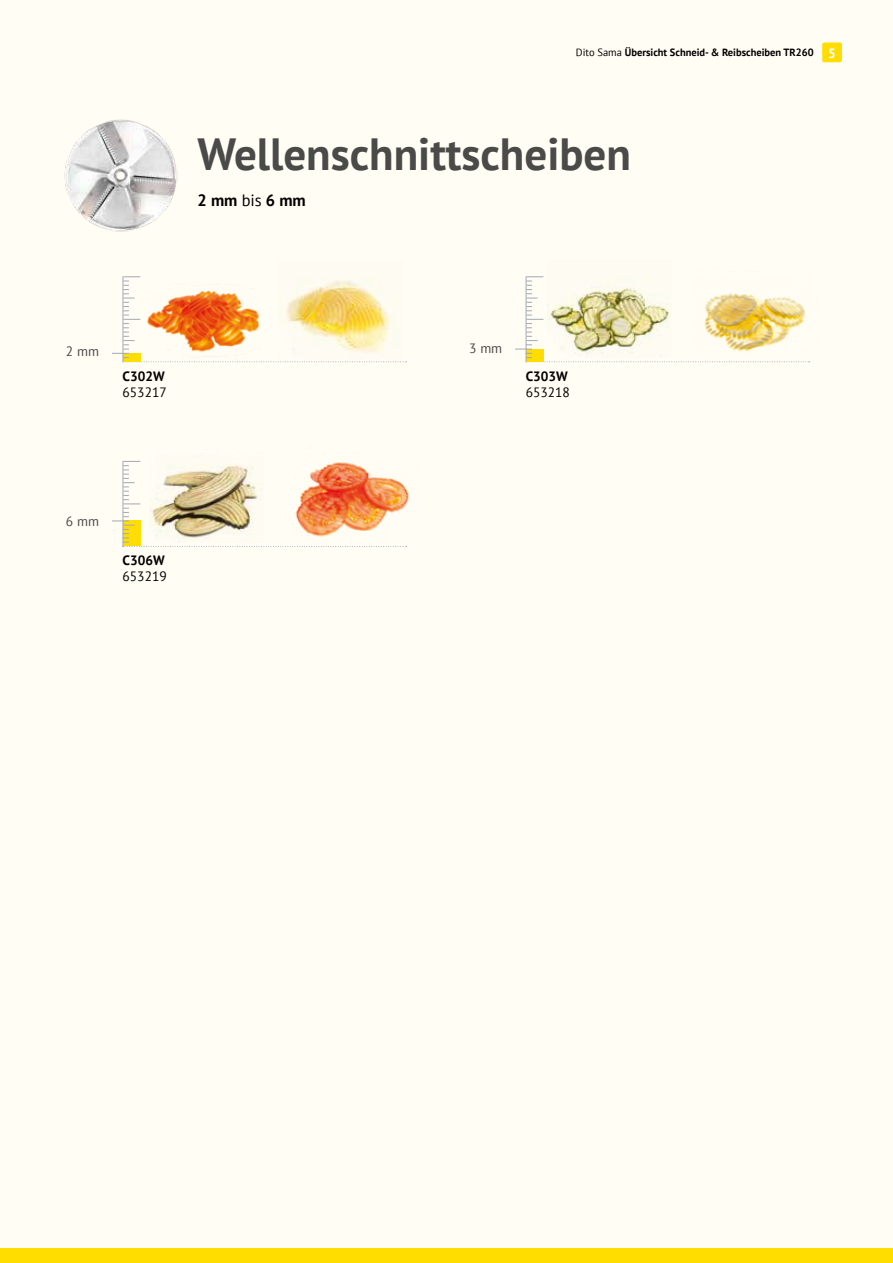
<style>
.page{position:relative;width:893px;height:1263px;background:#fffdf4}
.page>*{position:absolute;margin:0;border:0;box-sizing:border-box;transform-origin:0 0}
.t1{font:700 45px "PT Sans";color:#4a4a49}
.t2{font:700 16.35px "PT Sans";color:#000}
.t3{font:13.5px "PT Sans";color:#000}
.t4{font:700 13.5px "PT Sans";color:#000}
.t5{font:13.5px "PT Sans";color:#4a4a49}
.t6{font:700 10.5px "PT Sans";color:#000}
.s1{font-weight:400}
.s2{font-size:13.5px;color:#fff}
</style>
<div class="page">
<div style="left:0;top:1248px;width:893px;height:15px;background:#fd0"></div>
<div style="left:822px;top:42px;width:20px;height:20px;background:#fd0;border-radius:2px"></div>
<svg style="left:112px;top:461px;width:295px;height:86px"></svg>
<svg style="left:112px;top:276px;width:295px;height:86px"></svg>
<svg style="left:515px;top:276px;width:295px;height:86px"></svg>
<img style="left:147px;top:276px;width:114px;height:83px">
<img style="left:278px;top:276px;width:124px;height:83px">
<img style="left:547px;top:276px;width:124px;height:83px">
<img style="left:688px;top:276px;width:122px;height:83px">
<img style="left:149px;top:461px;width:115px;height:82px">
<img style="left:285px;top:461px;width:124px;height:82px">
<img style="left:64px;top:119px;width:114px;height:113px">
<p class="t6" style="left:576px;top:46px;width:261px"><span class="s1">Dito Sama</span> Übersicht Schneid- &amp; Reibscheiben TR260 <span class="s2">5</span></p>
<h1 class="t1" style="left:198px;top:125px;width:435px">Wellenschnittscheiben</h1>
<h2 class="t2" style="left:198px;top:189px;width:110px">2 mm <span class="s1">bis</span> 6 mm</h2>
<p class="t5" style="left:66px;top:342px;width:35px">2 mm</p>
<p class="t5" style="left:469px;top:339px;width:35px">3 mm</p>
<p class="t4" style="left:123px;top:367px;width:44px">C302W</p>
<p class="t3" style="left:123px;top:383px;width:46px">653217</p>
<p class="t4" style="left:526px;top:367px;width:44px">C303W</p>
<p class="t3" style="left:526px;top:383px;width:46px">653218</p>
<p class="t5" style="left:66px;top:512px;width:35px">6 mm</p>
<p class="t4" style="left:123px;top:551px;width:44px">C306W</p>
<p class="t3" style="left:123px;top:568px;width:46px">653219</p>
</div>
